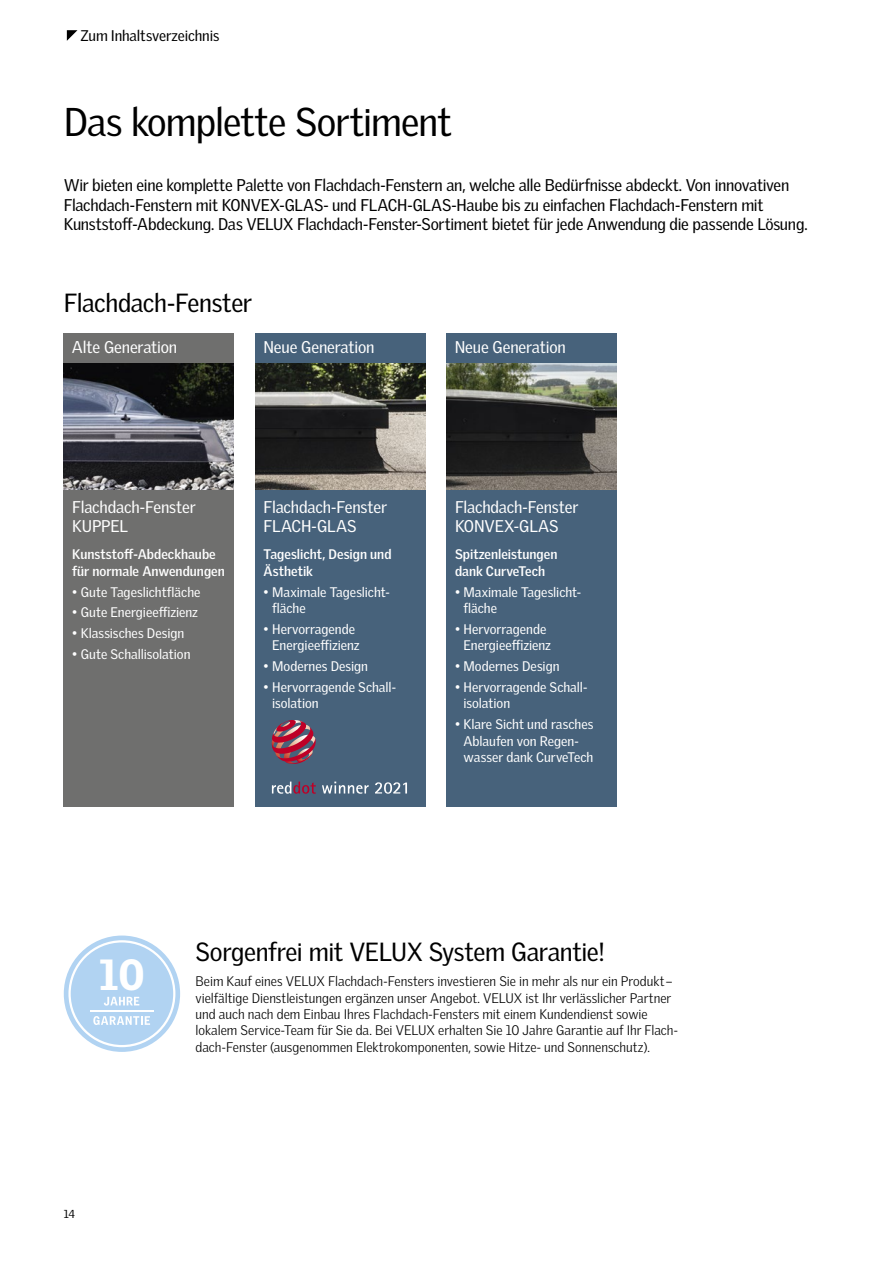
<style>
.page{position:relative;width:893px;height:1263px;background:#fff}
.page>*{position:absolute;margin:0;border:0;box-sizing:border-box;transform-origin:0 0}
.t1{font:900 42.3px "Velux Gothic";color:#fff}
.t2{font:39px "Velux Gothic";letter-spacing:-.02em;color:#000}
.t3{font:25.5px "Velux Gothic";letter-spacing:-.015em;color:#000}
.t4{font:16.5px/19.5px "Velux Gothic";letter-spacing:-.015em;color:#000}
.t5{font:16.5px/19.5px "Velux Gothic";letter-spacing:-.01em;color:#fff}
.t6{font:15px "Velux Gothic";letter-spacing:-.01em;color:#000}
.t7{font:300 13.5px/16.5px "Velux Gothic";color:#000}
.t8{font:13.5px/16.5px "Velux Gothic";color:#fff}
.t9{font:700 13.5px/16.5px "Velux Gothic";color:#fff}
.t10{font:11.25px "Velux Gothic";color:#000}
</style>
<div class="page">
<img style="left:64px;top:363px;width:170px;height:127px">
<div style="left:64px;top:333px;width:170px;height:30px;background:#6f6f6e"></div>
<div style="left:64px;top:490px;width:170px;height:317px;background:#6f6f6e"></div>
<img style="left:446px;top:363px;width:171px;height:127px">
<div style="left:446px;top:490px;width:171px;height:317px;background:#47627b"></div>
<img style="left:255px;top:363px;width:170px;height:127px">
<div style="left:255px;top:490px;width:170px;height:317px;background:#47627b"></div>
<div style="left:446px;top:333px;width:171px;height:30px;background:#47627b"></div>
<div style="left:255px;top:333px;width:170px;height:30px;background:#47627b"></div>
<svg style="left:322px;top:781px;width:85px;height:13px"></svg>
<svg style="left:272px;top:781px;width:44px;height:13px"></svg>
<svg style="left:272px;top:720px;width:44px;height:44px"></svg>
<svg style="left:64px;top:935px;width:116px;height:117px"></svg>
<p class="t6" style="left:80px;top:27px;width:140px">Zum Inhaltsverzeichnis</p>
<h2 class="t2" style="left:64px;top:99px;width:390px">Das komplette Sortiment</h2>
<p class="t4" style="left:64px;top:175px;width:745px">Wir bieten eine komplette Palette von Flachdach-Fenstern an, welche alle Bedürfnisse abdeckt. Von innovativen<br>Flachdach-Fenstern mit KONVEX-GLAS- und FLACH-GLAS-Haube bis zu einfachen Flachdach-Fenstern mit<br>Kunststoff-Abdeckung. Das VELUX Flachdach-Fenster-Sortiment bietet für jede Anwendung die passende Lösung.</p>
<h3 class="t3" style="left:64px;top:287px;width:190px">Flachdach-Fenster</h3>
<p class="t5" style="left:72px;top:337px;width:107px">Alte Generation</p>
<p class="t5" style="left:263px;top:337px;width:113px">Neue Generation</p>
<p class="t5" style="left:455px;top:337px;width:113px">Neue Generation</p>
<p class="t5" style="left:72px;top:497px;width:125px">Flachdach-Fenster<br>KUPPEL</p>
<p class="t9" style="left:72px;top:546px;width:154px">Kunststoff-Abdeckhaube für normale Anwendungen</p>
<p class="t8" style="left:72px;top:583px;width:130px">• Gute Tageslichtfläche</p>
<p class="t8" style="left:72px;top:604px;width:127px">• Gute Energieeffizienz</p>
<p class="t8" style="left:72px;top:625px;width:114px">• Klassisches Design</p>
<p class="t8" style="left:72px;top:645px;width:120px">• Gute Schallisolation</p>
<p class="t5" style="left:264px;top:497px;width:125px">Flachdach-Fenster<br>FLACH-GLAS</p>
<p class="t9" style="left:264px;top:546px;width:129px">Tageslicht, Design und<br>Ästhetik</p>
<p class="t8" style="left:272px;top:583px;width:119px;text-indent:-9px">• Maximale Tageslicht&shy;fläche</p>
<p class="t8" style="left:272px;top:620px;width:89px;text-indent:-9px">• Hervorragende<br>Energieeffizienz</p>
<p class="t8" style="left:264px;top:658px;width:106px">• Modernes Design</p>
<p class="t8" style="left:272px;top:678px;width:125px;text-indent:-9px">• Hervorragende Schall&shy;isolation</p>
<p class="t5" style="left:455px;top:497px;width:125px">Flachdach-Fenster<br>KONVEX-GLAS</p>
<p class="t9" style="left:455px;top:546px;width:104px">Spitzenleistungen dank CurveTech</p>
<p class="t8" style="left:463px;top:583px;width:119px;text-indent:-9px">• Maximale Tageslicht&shy;fläche</p>
<p class="t8" style="left:463px;top:620px;width:89px;text-indent:-9px">• Hervorragende<br>Energieeffizienz</p>
<p class="t8" style="left:455px;top:658px;width:106px">• Modernes Design</p>
<p class="t8" style="left:463px;top:678px;width:125px;text-indent:-9px">• Hervorragende Schall&shy;isolation</p>
<p class="t8" style="left:463px;top:716px;width:132px;text-indent:-9px">• Klare Sicht und rasches<br>Ablaufen von Regen&shy;wasser dank CurveTech</p>
<h1 class="t1" style="left:99px;top:948px;width:47px">10</h1>
<h3 class="t3" style="left:196px;top:937px;width:411px">Sorgenfrei mit VELUX System Garantie!</h3>
<p class="t7" style="left:196px;top:973px;width:484px">Beim Kauf eines VELUX Flachdach-Fensters investieren Sie in mehr als nur ein Produkt – vielfältige Dienstleistungen ergänzen unser Angebot. VELUX ist Ihr verlässlicher Partner und auch nach dem Einbau Ihres Flachdach-Fensters mit einem Kundendienst sowie lokalem Service-Team für Sie da. Bei VELUX erhalten Sie 10 Jahre Garantie auf Ihr Flach&shy;dach-Fenster (ausgenommen Elektrokomponenten, sowie Hitze- und Sonnenschutz).</p>
<p class="t10" style="left:64px;top:1207px;width:13px">14</p>
</div>
